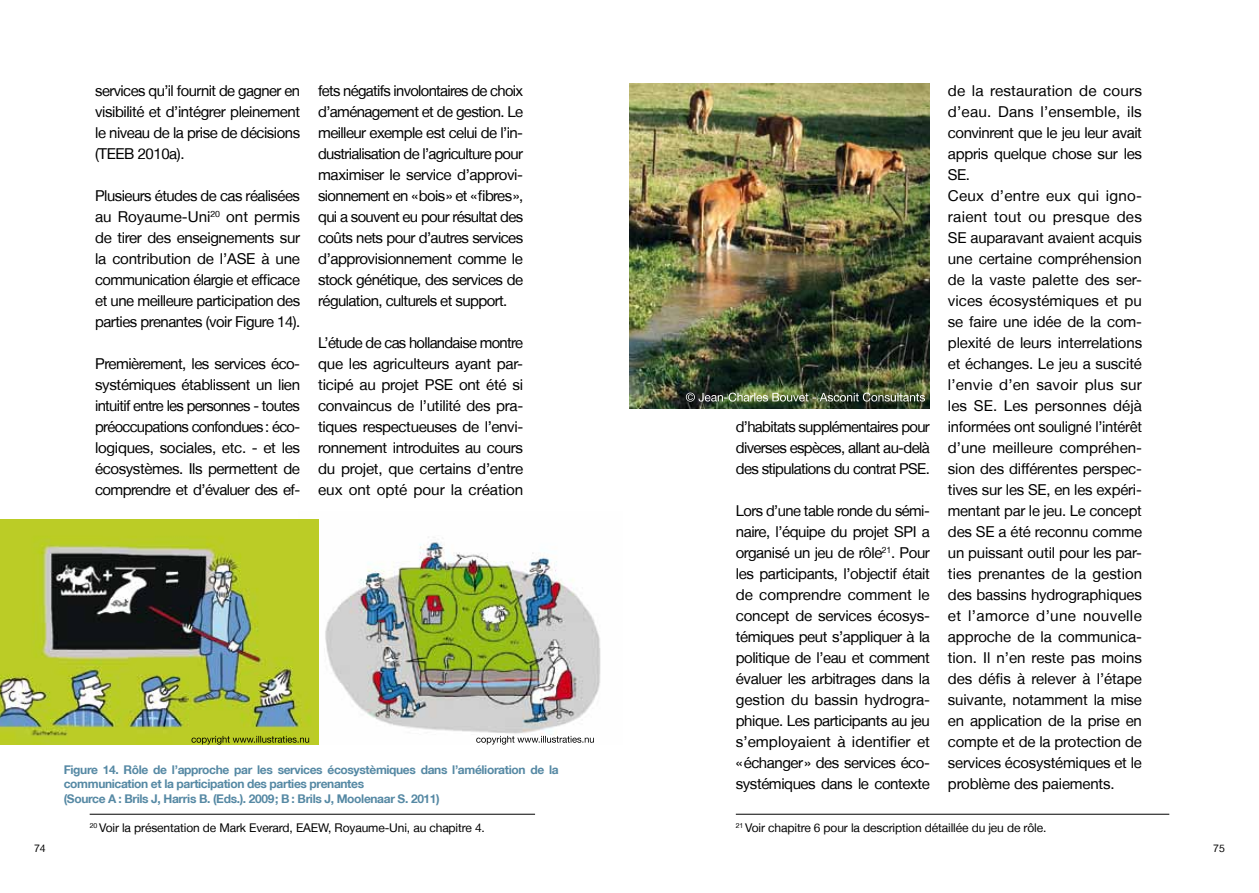
<style>
.page{position:relative;width:1259px;height:893px;background:#fff}
.page>*{position:absolute;margin:0;border:0;box-sizing:border-box;transform-origin:0 0}
.t1{font:15px/21px "Helvetica Neue LT";letter-spacing:-.01em;color:#000;text-align:justify}
.t2{font:700 12px/14.4px "Helvetica Neue LT";letter-spacing:-.03em;color:#5689a4}
.t3{font:12px "Helvetica Neue LT";letter-spacing:-.01em;color:#000}
.t4{font:10.5px "Helvetica Neue LT";color:#000}
</style>
<div class="page">
<img style="left:629px;top:84px;width:301px;height:324px">
<hr style="left:90px;top:814px;width:445px;height:1px;background:#000">
<hr style="left:736px;top:814px;width:433px;height:1px;background:#000">
<img style="left:318px;top:519px;width:283px;height:226px">
<img style="left:0;top:519px;width:318px;height:226px">
<svg style="left:191px;top:736px;width:118px;height:9px"></svg>
<svg style="left:476px;top:736px;width:118px;height:9px"></svg>
<img style="left:686px;top:393px;width:239px;height:9px">
<p class="t1" style="left:318px;top:80px;width:207px">fets négatifs involontaires de choix d’aménagement et de gestion. Le meilleur exemple est celui de l’in&shy;dustrialisation de l’agriculture pour maximiser le service d’approvi&shy;sionnement en «bois» et «fibres», qui a souvent eu pour résultat des coûts nets pour d’autres services d’approvisionnement comme le stock génétique, des services de régulation, culturels et support.</p>
<p class="t1" style="left:318px;top:332px;width:207px">L’étude de cas hollandaise montre que les agriculteurs ayant par&shy;ticipé au projet PSE ont été si convaincus de l’utilité des pra&shy;tiques respectueuses de l’envi&shy;ronnement introduites au cours du projet, que certains d’entre eux ont opté pour la création</p>
<p class="t1" style="left:95px;top:80px;width:206px">services qu’il fournit de gagner en visibilité et d’intégrer pleinement le niveau de la prise de décisions (TEEB 2010a).</p>
<p class="t1" style="left:95px;top:185px;width:207px">Plusieurs études de cas réalisées au Royaume-Uni<sup>20</sup> ont permis de tirer des enseignements sur la contribution de l’ASE à une communication élargie et efficace et une meilleure participation des parties prenantes (voir Figure 14).</p>
<p class="t1" style="left:95px;top:353px;width:206px">Premièrement, les services éco&shy;systémiques établissent un lien intuitif entre les personnes - toutes préoccupations confondues : éco&shy;logiques, sociales, etc. - et les écosystèmes. Ils permettent de comprendre et d’évaluer des ef-</p>
<p class="t1" style="left:948px;top:80px;width:196px;text-align:left">de la restauration de cours d’eau. Dans l’ensemble, ils convinrent que le jeu leur avait appris quelque chose sur les<br>SE.<br>Ceux d’entre eux qui igno&shy;raient tout ou presque des<br>SE auparavant avaient acquis une certaine compréhension de la vaste palette des ser&shy;vices écosystémiques et pu se faire une idée de la com&shy;plexité de leurs interrelations et échanges. Le jeu a suscité l’envie d’en savoir plus sur les SE. Les personnes déjà informées ont souligné l’intérêt d’une meilleure compréhen&shy;sion des différentes perspec&shy;tives sur les SE, en les expéri&shy;mentant par le jeu. Le concept des SE a été reconnu comme un puissant outil pour les par&shy;ties prenantes de la gestion des bassins hydrographiques et l’amorce d’une nouvelle approche de la communica&shy;tion. Il n’en reste pas moins des défis à relever à l’étape suivante, notamment la mise en application de la prise en compte et de la protection de services écosystémiques et le problème des paiements.</p>
<p class="t1" style="left:736px;top:416px;width:195px">d’habitats supplémentaires pour diverses espèces, allant au-delà des stipulations du contrat PSE.</p>
<p class="t1" style="left:736px;top:500px;width:196px">Lors d’une table ronde du sémi&shy;naire, l’équipe du projet SPI a organisé un jeu de rôle<sup>21</sup>. Pour les participants, l’objectif était de comprendre comment le concept de services écosys&shy;témiques peut s’appliquer à la politique de l’eau et comment évaluer les arbitrages dans la gestion du bassin hydrogra&shy;phique. Les participants au jeu s’employaient à identifier et «échanger» des services éco&shy;systémiques dans le contexte</p>
<p class="t2" style="left:64px;top:762px;width:496px">Figure 14. Rôle de l’approche par les services écosystèmiques dans l’amélioration de la communication et la participation des parties prenantes<br>(Source A : Brils J, Harris B. (Eds.). 2009; B : Brils J, Moolenaar S. 2011)</p>
<p class="t3" style="left:90px;top:820px;width:397px"><sup>20</sup> Voir la présentation de Mark Everard, EAEW, Royaume-Uni, au chapitre 4.</p>
<p class="t3" style="left:736px;top:820px;width:312px"><sup>21</sup> Voir chapitre 6 pour la description détaillée du jeu de rôle.</p>
<p class="t4" style="left:34px;top:842px;width:13px">74</p>
<p class="t4" style="left:1213px;top:842px;width:13px">75</p>
</div>
